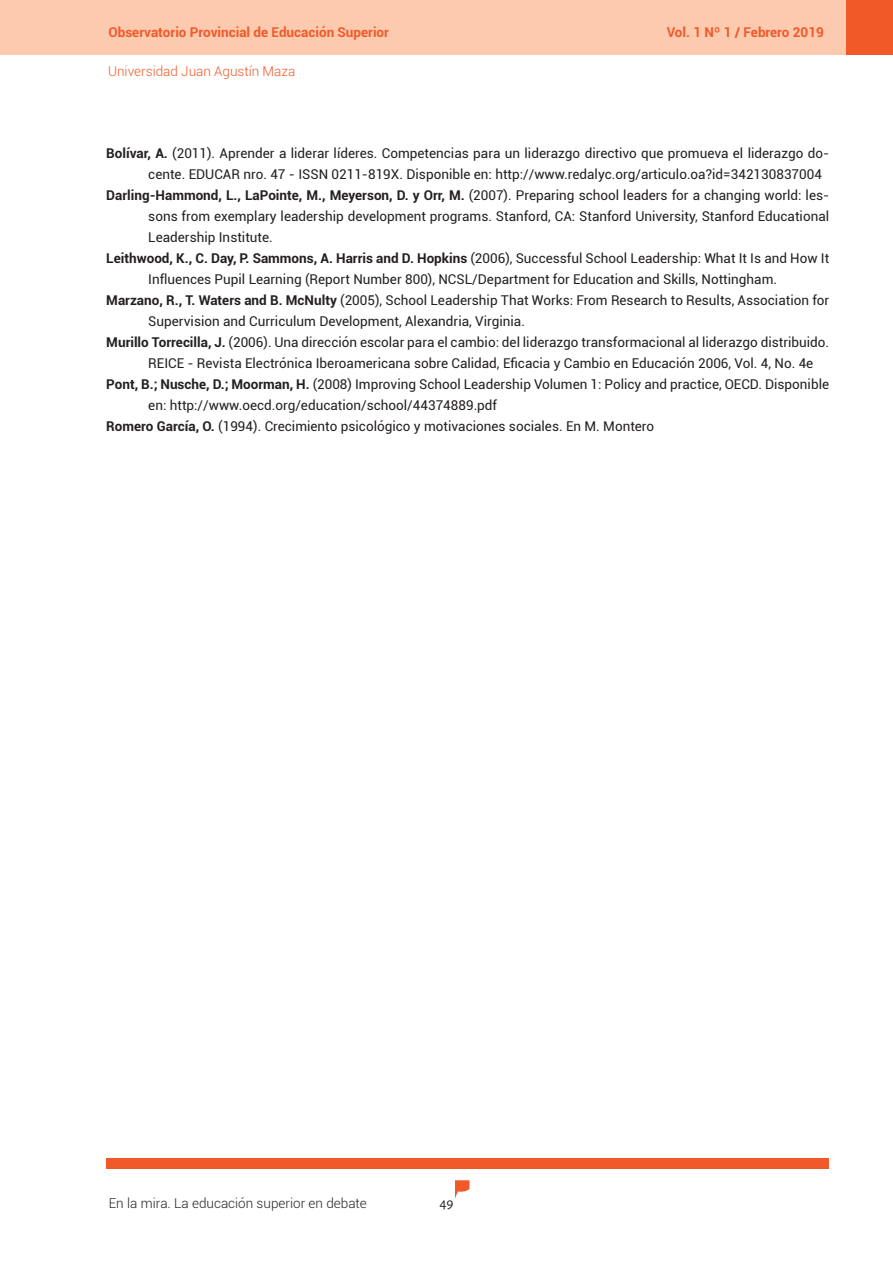
<style>
.page{position:relative;width:893px;height:1263px;background:#fff}
.page>*{position:absolute;margin:0;border:0;box-sizing:border-box;transform-origin:0 0}
.t1{font:15px "Alegreya Sans";color:#231f20}
.Bibliografía{font:13.5px/21px "Roboto";color:#231f20}
.t2{font:700 13.5px "Roboto";color:#f15929}
.t3{font:300 13.5px "Roboto";color:#231f20}
.t4{font:300 13.5px "Roboto";color:#f15929}
.s1{font-weight:700}
</style>
<div class="page">
<svg style="left:455px;top:1180px;width:14px;height:18px"></svg>
<div style="left:0;top:0;width:846px;height:54px;background:#fccaae"></div>
<div style="left:106px;top:1158px;width:723px;height:10px;background:#f15929"></div>
<div style="left:846px;top:0;width:47px;height:54px;background:#f15929"></div>
<p class="t2" style="left:108px;top:23px;width:282px">Observatorio Provincial de Educación Superior</p>
<p class="t2" style="left:667px;top:23px;width:159px">Vol. 1 Nº 1 / Febrero 2019</p>
<p class="t4" style="left:108px;top:61px;width:189px">Universidad Juan Agustín Maza</p>
<p class="Bibliografía" style="left:148px;top:142px;width:682px;text-indent:-42px"><span class="s1">Bolívar, A.</span> (2011). Aprender a liderar líderes. Competencias para un liderazgo directivo que promueva el liderazgo do&shy;cente. EDUCAR nro. 47 - ISSN 0211-819X. Disponible en: http://www.redalyc.org/articulo.oa?id=342130837004</p>
<p class="Bibliografía" style="left:148px;top:184px;width:682px;text-align:justify;text-indent:-42px"><span class="s1">Darling-Hammond, L., LaPointe, M., Meyerson, D. y Orr, M.</span> (2007). Preparing school leaders for a changing world: les&shy;sons from exemplary leadership development programs. Stanford, CA: Stanford University, Stanford Educational Leadership Institute.</p>
<p class="Bibliografía" style="left:148px;top:247px;width:682px;text-indent:-42px"><span class="s1">Leithwood, K., C. Day, P. Sammons, A. Harris and D. Hopkins</span> (2006), Successful School Leadership: What It Is and How It<br>Influences Pupil Learning (Report Number 800), NCSL/Department for Education and Skills, Nottingham.</p>
<p class="Bibliografía" style="left:148px;top:289px;width:682px;text-indent:-42px"><span class="s1">Marzano, R., T. Waters and B. McNulty</span> (2005), School Leadership That Works: From Research to Results, Association for<br>Supervision and Curriculum Development, Alexandria, Virginia.</p>
<p class="Bibliografía" style="left:148px;top:331px;width:682px;text-indent:-42px"><span class="s1">Murillo Torrecilla, J.</span> (2006). Una dirección escolar para el cambio: del liderazgo transformacional al liderazgo distribuido.<br>REICE - Revista Electrónica Iberoamericana sobre Calidad, Eficacia y Cambio en Educación 2006, Vol. 4, No. 4e</p>
<p class="Bibliografía" style="left:148px;top:373px;width:682px;text-indent:-42px"><span class="s1">Pont, B.; Nusche, D.; Moorman, H.</span> (2008) Improving School Leadership Volumen 1: Policy and practice, OECD. Disponible en: http://www.oecd.org/education/school/44374889.pdf</p>
<p class="Bibliografía" style="left:106px;top:415px;width:549px"><span class="s1">Romero García, O.</span> (1994). Crecimiento psicológico y motivaciones sociales. En M. Montero</p>
<p class="t3" style="left:109px;top:1194px;width:260px">En la mira. La educación superior en debate</p>
<p class="t1" style="left:439px;top:1193px;width:16px">49</p>
</div>
